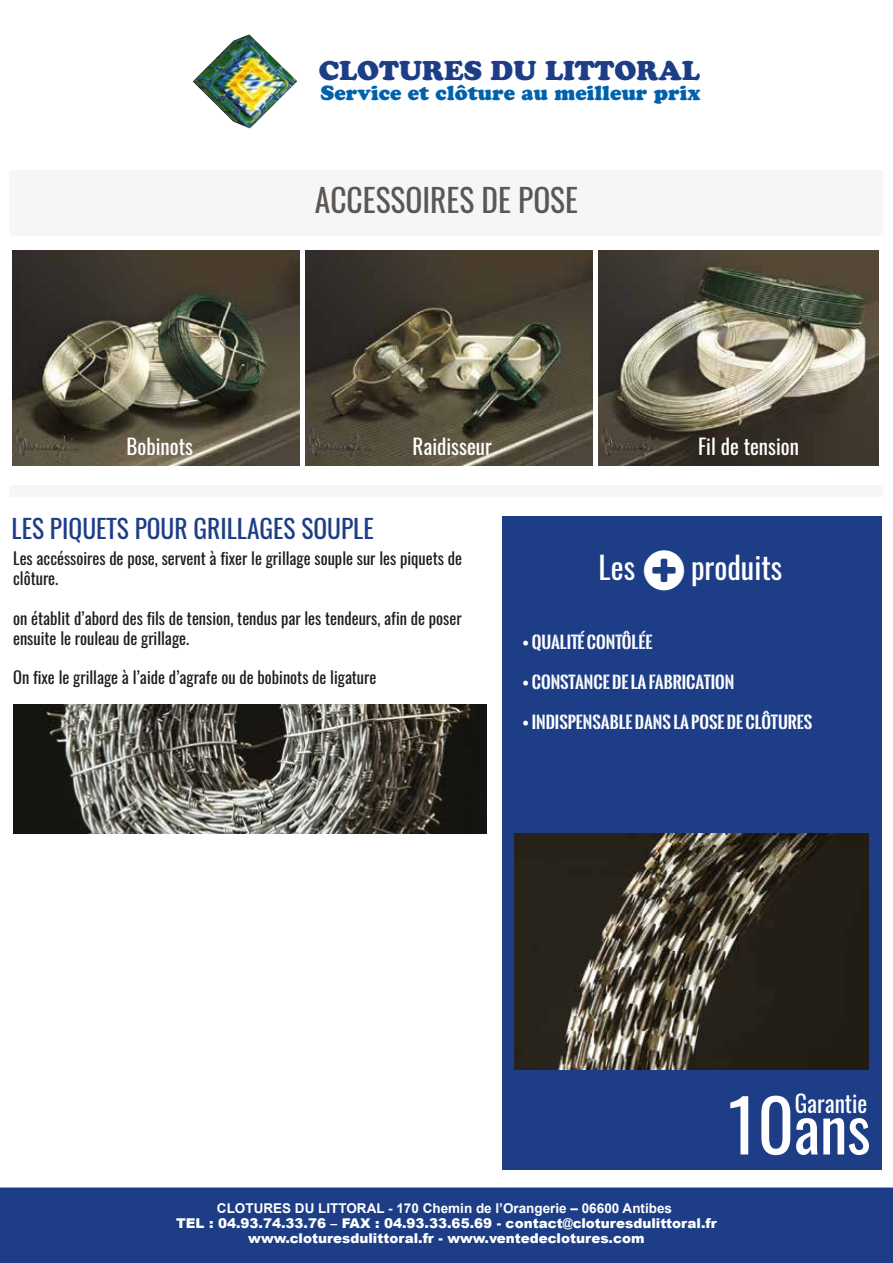
<style>
.page{position:relative;width:893px;height:1263px;background:#fff}
.page>*{position:absolute;margin:0;border:0;box-sizing:border-box;transform-origin:0 0}
.t1{font:62.1px "Oswald";color:#fff}
.t2{font:31.5px "Oswald";color:#5b5755}
.t3{font:30.6px "Oswald";color:#fff}
.t4{font:27px "Cooper Black Std";color:#1d3e87}
.t5{font:25.5px "Oswald";color:#1d3e87}
.t6{font:23.4px "Oswald";color:#fff}
.t7{font:21px "Oswald";color:#fff}
.t8{font:20.4px "Cooper Black Std";color:#0061ad}
.t9{font:16.5px/19.8px "Oswald";color:#1d1d1b}
.t10{font:700 16.5px "Oswald Stencil";color:#fff}
.t11{font:900 13.5px/15.3px "Arial";color:#fff;text-align:center}
.t12{font:700 13.5px "Arial";color:#fff}
.s1{font-size:72px}
</style>
<div class="page">
<div style="left:9px;top:170px;width:874px;height:66px;background:#f6f6f7;border-radius:3px"></div>
<img style="left:193px;top:34px;width:104px;height:95px">
<div style="left:502px;top:516px;width:379px;height:654px;background:#1d3e87"></div>
<img style="left:13px;top:705px;width:473px;height:129px">
<div style="left:0;top:1187px;width:893px;height:76px;background:#1d3e87"></div>
<img style="left:13px;top:250px;width:286px;height:215px">
<img style="left:305px;top:250px;width:287px;height:215px">
<img style="left:598px;top:250px;width:281px;height:215px">
<img style="left:514px;top:834px;width:354px;height:236px">
<h3 class="t4" style="left:319px;top:54px;width:382px">CLOTURES DU LITTORAL</h3>
<p class="t8" style="left:321px;top:81px;width:381px">Service et clôture au meilleur prix</p>
<h2 class="t2" style="left:315px;top:178px;width:265px">ACCESSOIRES DE POSE</h2>
<p class="t7" style="left:126px;top:432px;width:68px">Bobinots</p>
<p class="t7" style="left:413px;top:432px;width:81px">Raidisseur</p>
<p class="t7" style="left:698px;top:432px;width:102px">Fil de tension</p>
<h3 class="t5" style="left:12px;top:511px;width:364px">LES PIQUETS POUR GRILLAGES SOUPLE</h3>
<p class="t9" style="left:13px;top:549px;width:450px">Les accéssoires de pose, servent à fixer le grillage souple sur les piquets de clôture.</p>
<p class="t9" style="left:13px;top:608px;width:450px">on établit d’abord des fils de tension, tendus par les tendeurs, afin de poser ensuite le rouleau de grillage.</p>
<p class="t9" style="left:13px;top:668px;width:365px">On fixe le grillage à l’aide d’agrafe ou de bobinots de ligature</p>
<h3 class="t3" style="left:599px;top:547px;width:38px">Les</h3>
<h3 class="t3" style="left:691px;top:547px;width:93px">produits</h3>
<p class="t10" style="left:522px;top:630px;width:132px">• QUALITÉ CONTÔLÉE</p>
<p class="t10" style="left:522px;top:670px;width:214px">• CONSTANCE DE LA FABRICATION</p>
<p class="t10" style="left:522px;top:710px;width:292px">• INDISPENSABLE DANS LA POSE DE CLÔTURES</p>
<h3 class="t6" style="left:795px;top:1087px;width:74px">Garantie</h3>
<h1 class="t1" style="left:724px;top:1086px;width:148px"><span class="s1">10</span>ans</h1>
<p class="t12" style="left:217px;top:1199px;width:457px">CLOTURES DU LITTORAL - 170 Chemin de l’Orangerie – 06600 Antibes</p>
<p class="t11" style="left:176px;top:1215px;width:542px">TEL : 04.93.74.33.76 – FAX : 04.93.33.65.69 - contact@cloturesdulittoral.fr www.cloturesdulittoral.fr - www.ventedeclotures.com</p>
</div>
